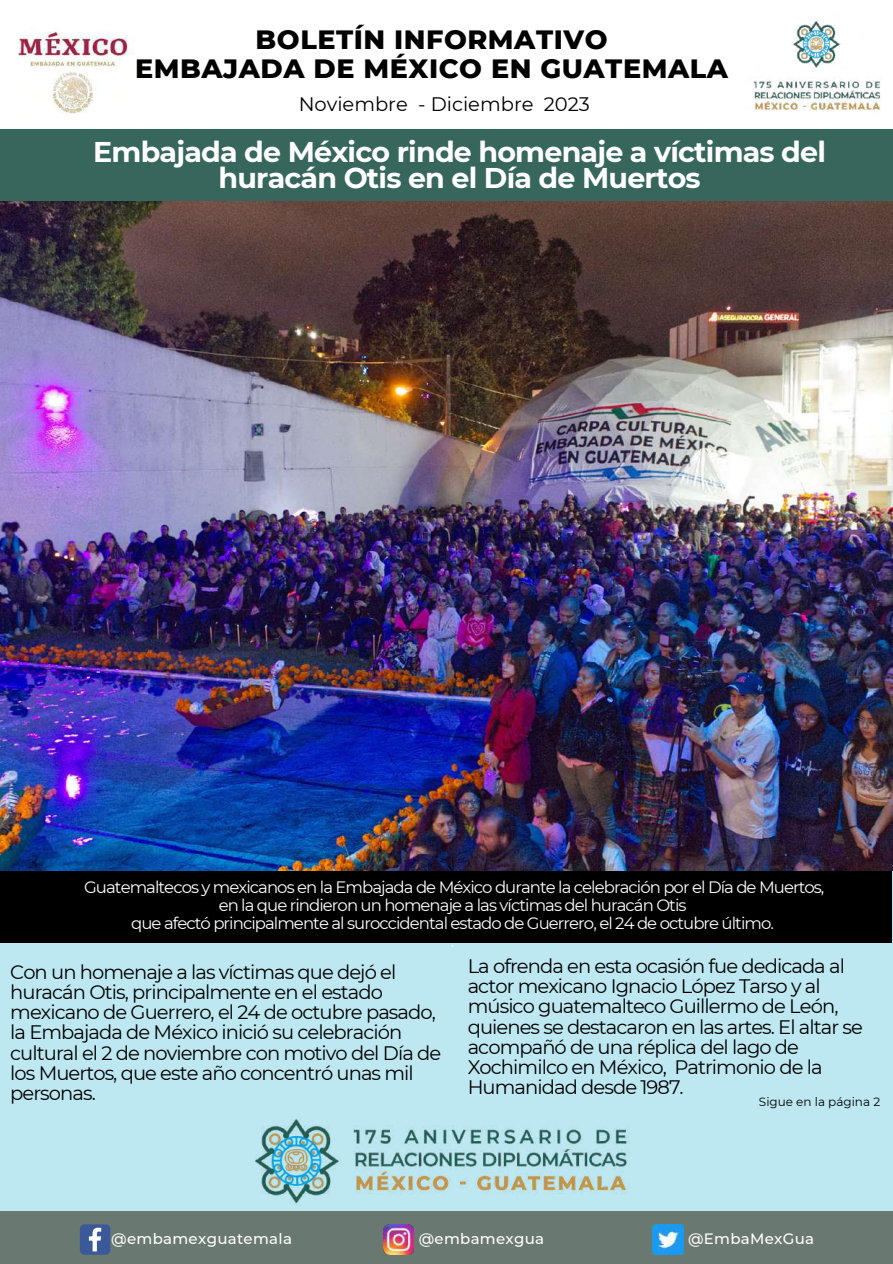
<style>
.page{position:relative;width:893px;height:1264px;background:#fff}
.page>*{position:absolute;margin:0;border:0;box-sizing:border-box;transform-origin:0 0}
.t1{font:700 28.5px/25.8px "Montserrat";letter-spacing:-.025em;color:#fff;text-align:center}
.t2{font:800 27px/29.2px "Montserrat";letter-spacing:.02em;color:#000;text-align:center}
.t3{font:19.5px/20.2px "Montserrat";letter-spacing:-.045em;color:#000}
.t4{font:19.5px "Montserrat";color:#000}
.t5{font:16.5px/18px "Montserrat";letter-spacing:-.055em;color:#fff;text-align:center}
.t6{font:500 15px "Montserrat";letter-spacing:.02em;color:#fff}
.t7{font:12px "Montserrat";color:#000}
</style>
<div class="page">
<div style="left:0;top:1210px;width:892px;height:53px;background:#697972"></div>
<div style="left:0;top:157px;width:892px;height:1053px;background:#bde7f1"></div>
<svg style="left:80px;top:1224px;width:30px;height:30px"></svg>
<img style="left:383px;top:1224px;width:31px;height:30px">
<img style="left:652px;top:1224px;width:31px;height:30px">
<div style="left:0;top:130px;width:892px;height:72px;background:#36665c"></div>
<img style="left:18px;top:31px;width:116px;height:83px">
<img style="left:753px;top:19px;width:127px;height:92px">
<img style="left:228px;top:1119px;width:431px;height:92px">
<div style="left:0;top:868px;width:892px;height:74px;background:#000"></div>
<img style="left:0;top:202px;width:892px;height:668px">
<h2 class="t2" style="left:135px;top:25px;width:594px">BOLETÍN INFORMATIVO<br>EMBAJADA DE MÉXICO EN GUATEMALA</h2>
<p class="t4" style="left:299px;top:93px;width:293px">Noviembre - Diciembre 2023</p>
<h1 class="t1" style="left:93px;top:139px;width:734px">Embajada de México rinde homenaje a víctimas del huracán Otis en el Día de Muertos</h1>
<p class="t5" style="left:84px;top:878px;width:741px">Guatemaltecos y mexicanos en la Embajada de México durante la celebración por el Día de Muertos, en la que rindieron un homenaje a las víctimas del huracán Otis<br>que afectó principalmente al suroccidental estado de Guerrero, el 24 de octubre último.<br>.</p>
<p class="t3" style="left:10px;top:961px;width:432px">Con un homenaje a las víctimas que dejó el huracán Otis, principalmente en el estado mexicano de Guerrero, el 24 de octubre pasado, la Embajada de México inició su celebración cultural el 2 de noviembre con motivo del Día de los Muertos, que este año concentró unas mil personas.</p>
<p class="t3" style="left:467px;top:955px;width:397px">La ofrenda en esta ocasión fue dedicada al actor mexicano Ignacio López Tarso y al músico guatemalteco Guillermo de León, quienes se destacaron en las artes. El altar se acompañó de una réplica del lago de Xochimilco en México, Patrimonio de la Humanidad desde 1987.</p>
<p class="t7" style="left:759px;top:1094px;width:123px">Sigue en la página 2</p>
<p class="t6" style="left:111px;top:1229px;width:182px">@embamexguatemala</p>
<p class="t6" style="left:418px;top:1229px;width:127px">@embamexgua</p>
<p class="t6" style="left:688px;top:1229px;width:128px">@EmbaMexGua</p>
</div>
